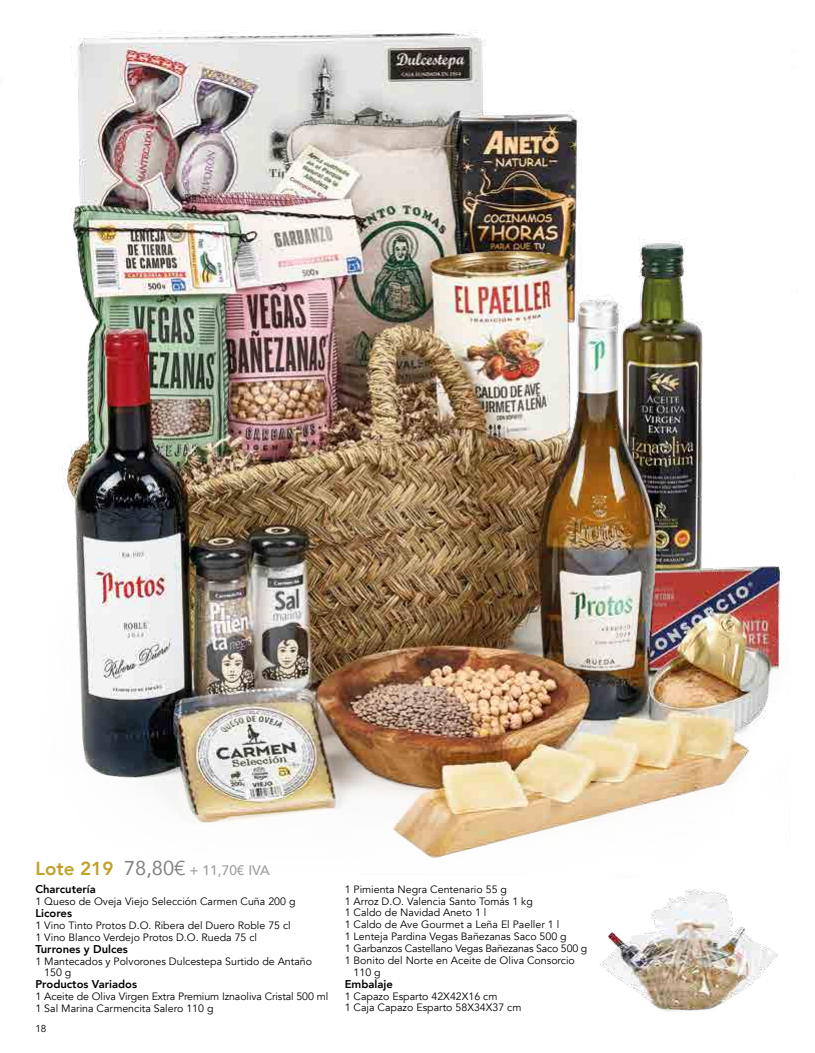
<style>
.page{position:relative;width:815px;height:1053px;background:#fff}
.page>*{position:absolute;margin:0;border:0;box-sizing:border-box;transform-origin:0 0}
.t1{font:500 13.75px "Avenir";color:#9e9d9d}
.t2{font:800 11.25px "Avenir";color:#000}
.t3{font:10.62px/11.9px "Avenir";color:#000}
.t4{font:10.62px "Avenir";letter-spacing:-.02em;color:#000}
.t5{font:10px "Avenir";color:#000}
.s1{font-weight:800;font-size:18.75px;color:#c1a128}
.s2{font-weight:400;font-size:20px;color:#828282}
</style>
<div class="page">
<img style="left:62px;top:30px;width:721px;height:828px">
<img style="left:599px;top:889px;width:179px;height:123px">
<p class="t1" style="left:35px;top:858px;width:236px"><span class="s1">Lote 219</span> <span class="s2">78,80€</span> + 11,70€ IVA</p>
<p class="t2" style="left:35px;top:880px;width:62px">Charcutería</p>
<p class="t3" style="left:35px;top:895px;width:262px">1 Queso de Oveja Viejo Selección Carmen Cuña 200 g</p>
<p class="t2" style="left:35px;top:904px;width:38px">Licores</p>
<p class="t3" style="left:35px;top:919px;width:257px">1 Vino Tinto Protos D.O. Ribera del Duero Roble 75 cl<br>1 Vino Blanco Verdejo Protos D.O. Rueda 75 cl</p>
<p class="t2" style="left:35px;top:939px;width:94px">Turrones y Dulces</p>
<p class="t3" style="left:44px;top:955px;width:269px;text-indent:-9px">1 Mantecados y Polvorones Dulcestepa Surtido de Antaño<br>150 g</p>
<p class="t2" style="left:35px;top:975px;width:103px">Productos Variados</p>
<p class="t3" style="left:35px;top:990px;width:294px">1 Aceite de Oliva Virgen Extra Premium Iznaoliva Cristal 500 ml<br>1 Sal Marina Carmencita Salero 110 g</p>
<p class="t5" style="left:35px;top:1022px;width:13px">18</p>
<p class="t3" style="left:345px;top:883px;width:164px">1 Pimienta Negra Centenario 55 g</p>
<p class="t3" style="left:345px;top:895px;width:190px">1 Arroz D.O. Valencia Santo Tomás 1 kg</p>
<p class="t3" style="left:345px;top:906px;width:143px">1 Caldo de Navidad Aneto 1 l</p>
<p class="t3" style="left:345px;top:918px;width:216px">1 Caldo de Ave Gourmet a Leña El Paeller 1 l</p>
<p class="t3" style="left:345px;top:930px;width:224px">1 Lenteja Pardina Vegas Bañezanas Saco 500 g</p>
<p class="t4" style="left:345px;top:942px;width:244px">1 Garbanzos Castellano Vegas Bañezanas Saco 500 g</p>
<p class="t3" style="left:345px;top:954px;width:232px">1 Bonito del Norte en Aceite de Oliva Consorcio</p>
<p class="t3" style="left:354px;top:966px;width:29px">110 g</p>
<p class="t2" style="left:345px;top:974px;width:50px">Embalaje</p>
<p class="t3" style="left:345px;top:990px;width:178px">1 Capazo Esparto 42X42X16 cm<br>1 Caja Capazo Esparto 58X34X37 cm</p>
</div>
